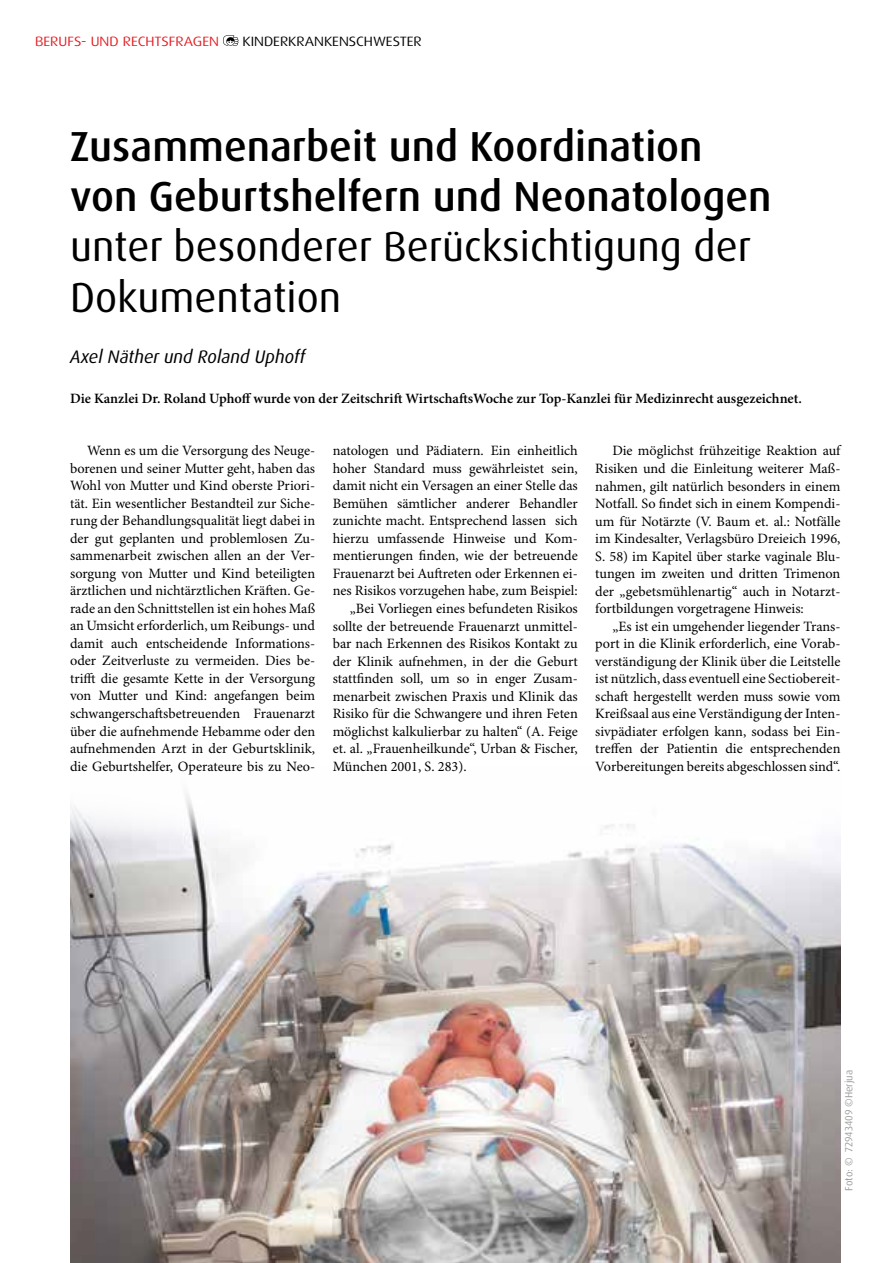
<style>
.page{position:relative;width:893px;height:1263px;background:#fff}
.page>*{position:absolute;margin:0;border:0;box-sizing:border-box;transform-origin:0 0}
.t1{font:500 42px/50.4px "Dax OT";color:#000}
.t2{font:42px/50.4px "Dax OT";color:#000}
.t3{font:italic 18.15px "Dax OT";color:#000}
.t4{font:14.25px/17.5px "Minion Pro";color:#000;text-align:justify}
.t5{font:600 14.25px "Minion Pro";color:#000}
.t6{font:13.5px "Dax Wide";color:#e41b21}
.t7{font:13.5px "Dax Wide";color:#000}
.t8{font:10.5px "Dax OT";color:#9c9d9d}
</style>
<div class="page">
<svg style="left:223px;top:35px;width:15px;height:11px"></svg>
<img style="left:70px;top:840px;width:770px;height:423px">
<p class="t6" style="left:35px;top:33px;width:185px">BERUFS- UND RECHTSFRAGEN</p>
<p class="t7" style="left:242px;top:33px;width:181px">KINDERKRANKENSCHWESTER</p>
<h1 class="t1" style="left:70px;top:121px;width:703px">Zusammenarbeit und Koordination von Geburtshelfern und Neonatologen</h1>
<h1 class="t2" style="left:70px;top:222px;width:683px">unter besonderer Berücksichtigung der<br>Dokumentation</h1>
<p class="t3" style="left:70px;top:346px;width:237px">Axel Näther und Roland Uphoff</p>
<p class="t5" style="left:70px;top:390px;width:733px">Die Kanzlei Dr. Roland Uphoff wurde von der Zeitschrift WirtschaftsWoche zur Top-Kanzlei für Medizinrecht ausgezeichnet.</p>
<p class="t4" style="left:70px;top:442px;width:247px;text-indent:17px">Wenn es um die Versorgung des Neuge&shy;borenen und seiner Mutter geht, haben das Wohl von Mutter und Kind oberste Priori&shy;tät. Ein wesentlicher Bestandteil zur Siche&shy;rung der Behandlungsqualität liegt dabei in der gut geplanten und problemlosen Zu&shy;sammenarbeit zwischen allen an der Ver&shy;sorgung von Mutter und Kind beteiligten ärztlichen und nichtärztlichen Kräften. Ge&shy;rade an den Schnittstellen ist ein hohes Maß an Umsicht erforderlich, um Reibungs- und damit auch entscheidende Informations&shy;oder Zeitverluste zu vermeiden. Dies be&shy;trifft die gesamte Kette in der Versorgung von Mutter und Kind: angefangen beim schwangerschaftsbetreuenden Frauenarzt über die aufnehmende Hebamme oder den aufnehmenden Arzt in der Geburtsklinik, die Geburtshelfer, Operateure bis zu Neo-</p>
<p class="t4" style="left:333px;top:443px;width:247px">natologen und Pädiatern. Ein einheitlich</p>
<p class="t4" style="left:595px;top:443px;width:247px;text-indent:17px">Die möglichst frühzeitige Reaktion auf Risiken und die Einleitung weiterer Maß&shy;nahmen, gilt natürlich besonders in einem Notfall. So findet sich in einem Kompendi&shy;um für Notärzte (V. Baum et. al.: Notfälle im Kindesalter, Verlagsbüro Dreieich 1996, S. 58) im Kapitel über starke vaginale Blu&shy;tungen im zweiten und dritten Trimenon der „gebetsmühlenartig“ auch in Notarzt&shy;fortbildungen vorgetragene Hinweis:</p>
<p class="t4" style="left:595px;top:618px;width:247px;text-indent:17px">„Es ist ein umgehender liegender Trans&shy;port in die Klinik erforderlich, eine Vorab&shy;verständigung der Klinik über die Leitstelle ist nützlich, dass eventuell eine Sectiobereit&shy;schaft hergestellt werden muss sowie vom Kreißsaal aus eine Verständigung der Inten&shy;sivpädiater erfolgen kann, sodass bei Ein&shy;treffen der Patientin die entsprechenden Vorbereitungen bereits abgeschlossen sind“.</p>
<p class="t4" style="left:333px;top:460px;width:247px">hoher Standard muss gewährleistet sein,</p>
<p class="t4" style="left:333px;top:478px;width:247px">damit nicht ein Versagen an einer Stelle das</p>
<p class="t4" style="left:333px;top:495px;width:247px">Bemühen sämtlicher anderer Behandler</p>
<p class="t4" style="left:333px;top:513px;width:247px">zunichte macht. Entsprechend lassen sich</p>
<p class="t4" style="left:333px;top:530px;width:247px">hierzu umfassende Hinweise und Kom-</p>
<p class="t4" style="left:333px;top:548px;width:247px">mentierungen finden, wie der betreuende</p>
<p class="t4" style="left:333px;top:565px;width:247px">Frauenarzt bei Auftreten oder Erkennen ei-</p>
<p class="t4" style="left:333px;top:583px;width:247px">nes Risikos vorzugehen habe, zum Beispiel:</p>
<p class="t4" style="left:350px;top:600px;width:230px">„Bei Vorliegen eines befundeten Risikos</p>
<p class="t4" style="left:333px;top:618px;width:247px">sollte der betreuende Frauenarzt unmittel-</p>
<p class="t4" style="left:333px;top:635px;width:247px">bar nach Erkennen des Risikos Kontakt zu</p>
<p class="t4" style="left:333px;top:653px;width:247px">der Klinik aufnehmen, in der die Geburt</p>
<p class="t4" style="left:333px;top:670px;width:247px">stattfinden soll, um so in enger Zusam-</p>
<p class="t4" style="left:333px;top:688px;width:247px">menarbeit zwischen Praxis und Klinik das</p>
<p class="t4" style="left:333px;top:705px;width:247px">Risiko für die Schwangere und ihren Feten</p>
<p class="t4" style="left:333px;top:723px;width:247px">möglichst kalkulierbar zu halten“ (A. Feige</p>
<p class="t4" style="left:333px;top:740px;width:247px">et. al. „Frauenheilkunde“, Urban &amp; Fischer,</p>
<p class="t4" style="left:333px;top:758px;width:135px">München 2001, S. 283).</p>
<p class="t8" style="left:842px;top:1191px;width:122px;rotate:-90deg">Foto: © 72943409 ©Herjua</p>
</div>
